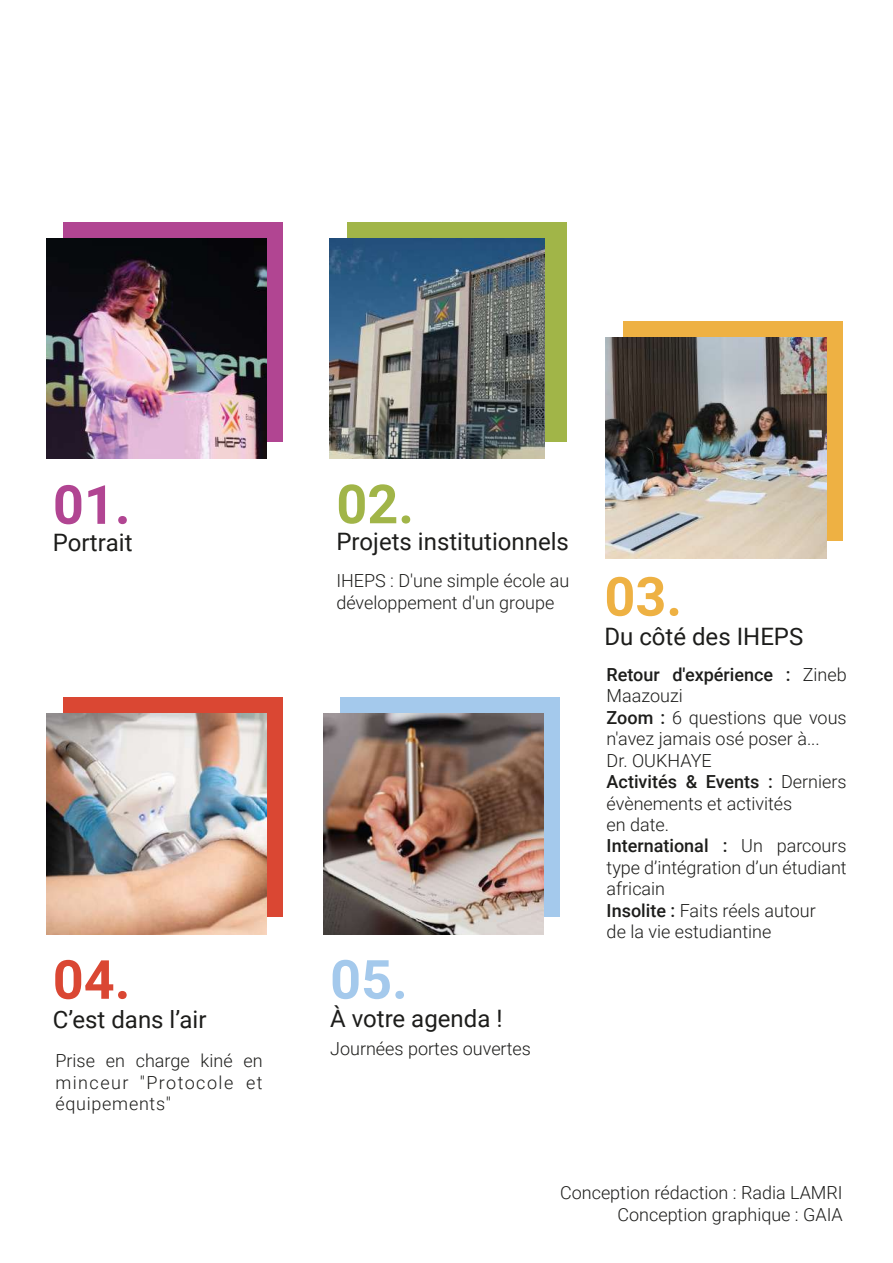
<style>
.page{position:relative;width:893px;height:1263px;background:#fff}
.page>*{position:absolute;margin:0;border:0;box-sizing:border-box;transform-origin:0 0}
.t1{font:700 54px "Roboto";color:#b14592}
.t2{font:700 54px "Roboto";color:#eeb143}
.t3{font:700 54px "Roboto";color:#a1b548}
.t4{font:700 54px "Roboto";color:#da4733}
.t5{font:700 54px "Roboto";color:#a4c9ec}
.t6{font:24px "Roboto";color:#1d1d1b}
.t7{font:300 18px/21.5px "Roboto";color:#1d1d1b}
.s1{font-weight:500}
</style>
<div class="page">
<div style="left:64px;top:222px;width:219px;height:220px;background:#b14592"></div>
<img style="left:46px;top:239px;width:220px;height:220px">
<div style="left:64px;top:697px;width:219px;height:220px;background:#da4733"></div>
<img style="left:46px;top:714px;width:220px;height:220px">
<div style="left:347px;top:222px;width:219px;height:220px;background:#a1b548"></div>
<img style="left:329px;top:239px;width:215px;height:220px">
<div style="left:624px;top:322px;width:219px;height:219px;background:#eeb143"></div>
<img style="left:606px;top:338px;width:220px;height:220px">
<div style="left:341px;top:697px;width:219px;height:220px;background:#a4c9ec"></div>
<img style="left:323px;top:714px;width:220px;height:220px">
<h1 class="t1" style="left:53px;top:467px;width:79px">01.</h1>
<h2 class="t6" style="left:53px;top:526px;width:81px">Portrait</h2>
<h1 class="t4" style="left:53px;top:942px;width:79px">04.</h1>
<h2 class="t6" style="left:53px;top:1002px;width:155px">C’est dans l’air</h2>
<p class="t7" style="left:55px;top:1049px;width:209px;text-align:justify">Prise en charge kiné en minceur "Protocole et équipements"</p>
<h1 class="t3" style="left:336px;top:466px;width:79px">02.</h1>
<h2 class="t6" style="left:336px;top:525px;width:234px">Projets institutionnels</h2>
<p class="t7" style="left:336px;top:569px;width:235px">IHEPS : D'une simple école au développement d'un groupe</p>
<h1 class="t5" style="left:330px;top:942px;width:79px">05.</h1>
<h2 class="t6" style="left:330px;top:1002px;width:174px">À votre agenda !</h2>
<p class="t7" style="left:330px;top:1037px;width:202px">Journées portes ouvertes</p>
<h1 class="t2" style="left:604px;top:559px;width:79px">03.</h1>
<h2 class="t6" style="left:604px;top:619px;width:200px">Du côté des IHEPS</h2>
<p class="t7" style="left:607px;top:663px;width:242px"><span class="s1">Retour d'expérience :</span> Zineb<br>Maazouzi<br><span class="s1">Zoom :</span> 6 questions que vous n'avez jamais osé poser à...<br>Dr. OUKHAYE<br><span class="s1">Activités &amp; Events :</span> Derniers évènements et activités<br>en date.<br><span class="s1">International :</span> Un parcours type d’intégration d’un étudiant africain<br><span class="s1">Insolite :</span> Faits réels autour<br>de la vie estudiantine</p>
<p class="t7" style="left:560px;top:1181px;width:284px;line-height:22.2px;text-align:right">Conception rédaction : Radia LAMRI<br>Conception graphique : GAIA</p>
</div>
